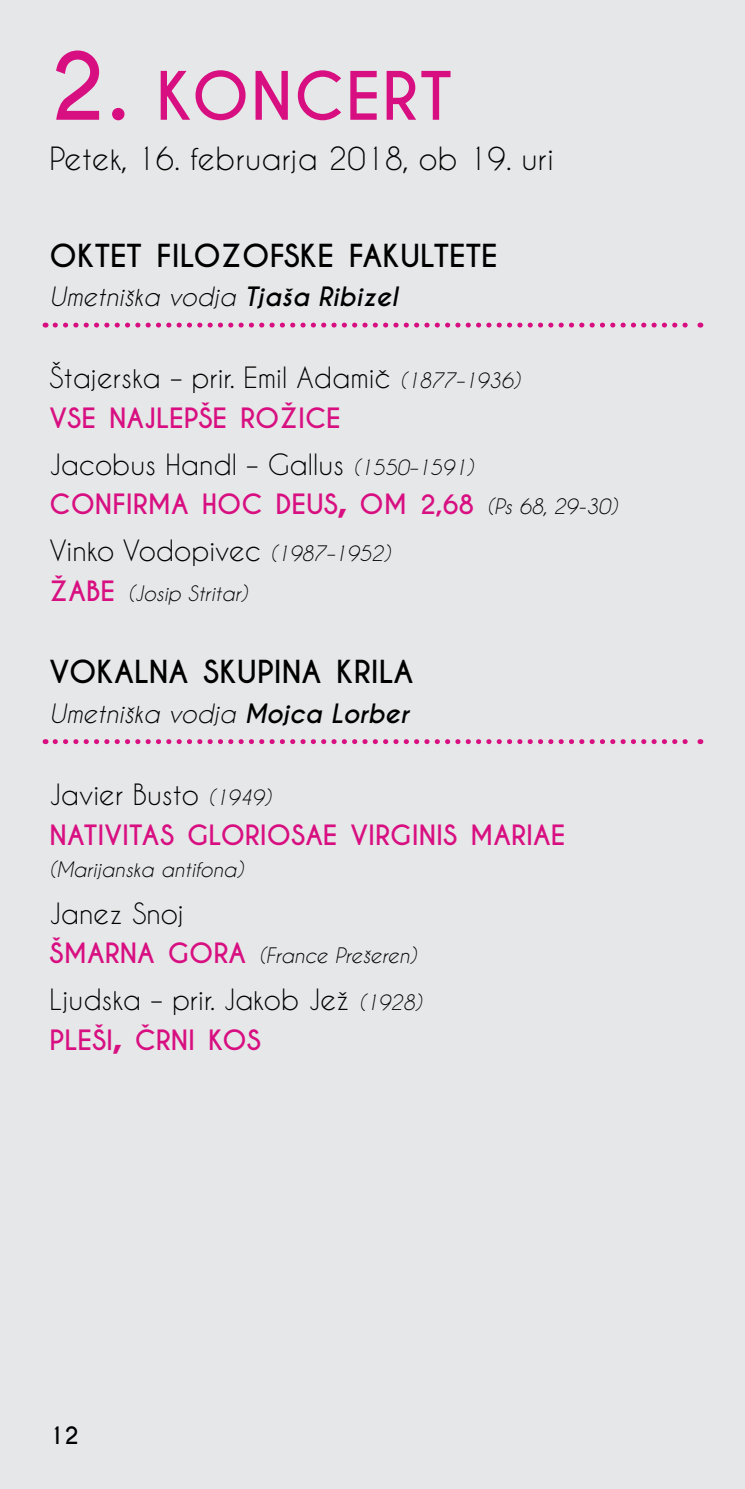
<style>
.page{position:relative;width:745px;height:1489px;background:#fff}
.page>*{position:absolute;margin:0;border:0;box-sizing:border-box;transform-origin:0 0}
.t1{font:700 62.5px "Caviar Dreams";letter-spacing:.025em;color:#d80f81}
.t2{font:30px "Caviar Dreams";letter-spacing:.01em;color:#000}
.t3{font:700 29.75px "Caviar Dreams";color:#000}
.t4{font:27.5px "Caviar Dreams";color:#000}
.t5{font:700 26.25px "Caviar Dreams";color:#d80f81}
.t6{font:italic 25px "Caviar Dreams";color:#000}
.t7{font:700 22.5px "Caviar Dreams";color:#000}
.t8{font:italic 20px "Caviar Dreams";color:#000}
.s1{font-size:87.5px}
.s2{font-weight:700}
.s3{font-style:italic;font-size:20px}
.s4{font-size:37.5px}
.s5{font-size:25px}
.s6{font-weight:400;font-style:italic;font-size:20px;color:#000}
.s7{font-weight:700;font-style:normal;font-size:26.25px;color:#d80f81}
</style>
<div class="page">
<div style="left:0;top:0;width:744px;height:1488px;background:#e6e7e8"></div>
<svg style="left:55px;top:322px;width:645px;height:5px"></svg>
<svg style="left:55px;top:739px;width:645px;height:5px"></svg>
<h1 class="t1" style="left:50px;top:58px;width:403px"><span class="s1">2.</span> KONCERT</h1>
<p class="t2" style="left:50px;top:140px;width:505px">Petek, 16. februarja 2018, ob 19. uri</p>
<p class="t3" style="left:50px;top:237px;width:449px">OKTET FILOZOFSKE FAKULTETE</p>
<p class="t6" style="left:50px;top:282px;width:349px">Umetniška vodja <span class="s2">Tjaša Ribizel</span></p>
<p class="t4" style="left:50px;top:361px;width:471px">Štajerska – prir. Emil Adamič <span class="s3">(1877–1936)</span></p>
<p class="t5" style="left:50px;top:402px;width:292px">VSE NAJLEPŠE ROŽICE</p>
<p class="t4" style="left:50px;top:448px;width:425px">Jacobus Handl – Gallus <span class="s3">(1550–1591)</span></p>
<p class="t5" style="left:50px;top:488px;width:568px">CONFIRMA HOC DEUS<span class="s4">,</span> OM <span class="s5">2,68</span> <span class="s6">(Ps 68, 29-30)</span></p>
<p class="t4" style="left:50px;top:534px;width:342px">Vinko Vodopivec <span class="s3">(1987–1952)</span></p>
<p class="t8" style="left:50px;top:581px;width:199px"><span class="s7">ŽABE</span> (Josip Stritar)</p>
<p class="t3" style="left:50px;top:654px;width:365px">VOKALNA SKUPINA KRILA</p>
<p class="t6" style="left:50px;top:699px;width:360px">Umetniška vodja <span class="s2">Mojca Lorber</span></p>
<p class="t4" style="left:50px;top:778px;width:223px">Javier Busto <span class="s3">(1949)</span></p>
<p class="t5" style="left:50px;top:818px;width:517px">NATIVITAS GLORIOSAE VIRGINIS MARIAE</p>
<p class="t8" style="left:50px;top:858px;width:195px">(Marijanska antifona)</p>
<p class="t4" style="left:50px;top:896px;width:136px">Janez Snoj</p>
<p class="t8" style="left:50px;top:944px;width:368px"><span class="s7">ŠMARNA GORA</span> (France Prešeren)</p>
<p class="t4" style="left:50px;top:983px;width:373px">Ljudska – prir. Jakob Jež <span class="s3">(1928)</span></p>
<p class="t5" style="left:50px;top:1023px;width:212px">PLEŠI<span class="s4">,</span> ČRNI KOS</p>
<p class="t7" style="left:49px;top:1421px;width:32px">12</p>
</div>
